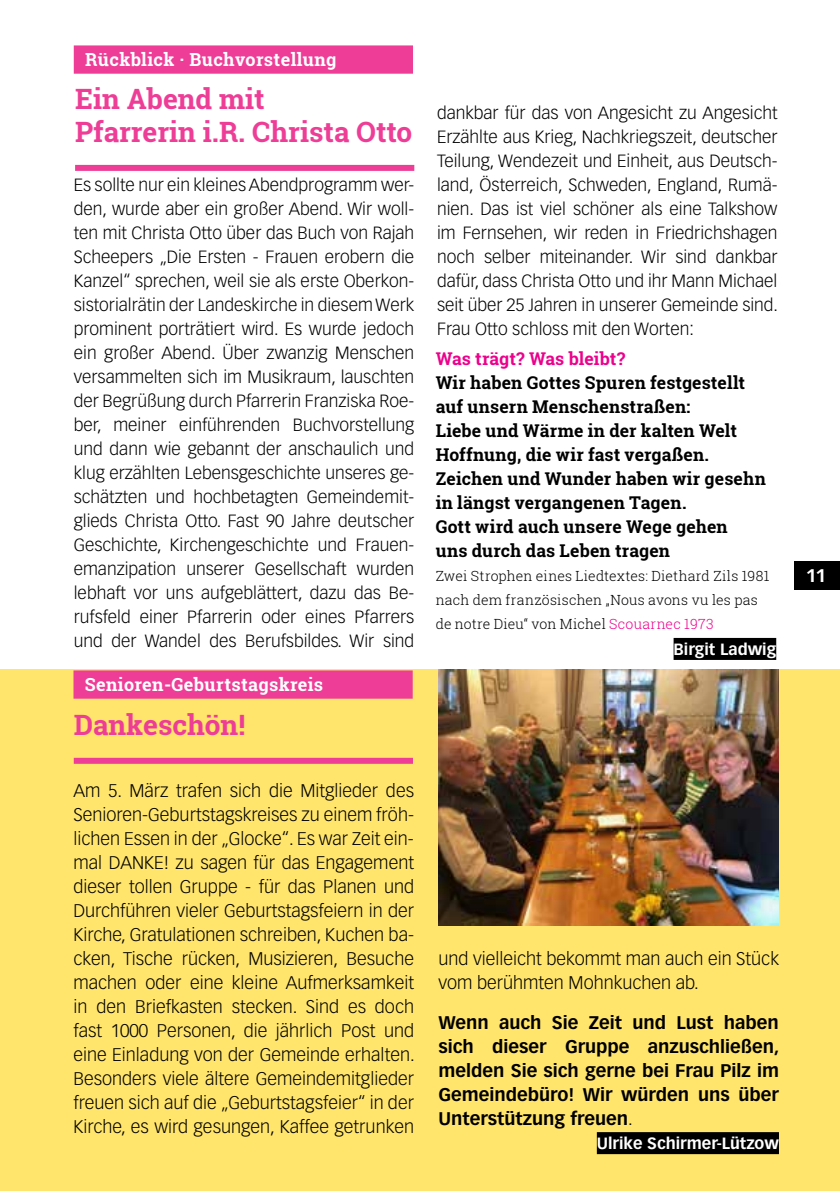
<style>
.page{position:relative;width:840px;height:1191px;background:#fff}
.page>*{position:absolute;margin:0;border:0;box-sizing:border-box;transform-origin:0 0}
.t1{font:700 28px/33.6px "Roboto Slab";color:#ee3d96}
.t2{font:300 18px/24px "Vectora LT Std";color:#000;text-align:justify}
.t3{font:700 18px/24px "Vectora LT Std";color:#000;text-align:justify}
.t4{font:700 18px "Roboto Slab";letter-spacing:.02em;color:#fff}
.t5{font:700 18px "Vectora LT Std";color:#fff}
.t6{font:700 17.6px/24px "Roboto Slab";letter-spacing:.01em;color:#000}
.t7{font:700 17.6px "Roboto Slab";letter-spacing:.005em;color:#ec008c}
.t8{font:300 17.4px/24px "Vectora LT Std";color:#000;text-align:justify}
.t9{font:700 16px "Vectora LT Std";color:#fff}
.t10{font:300 14px/24px "Roboto Slab";letter-spacing:.015em;color:#000}
.s1{color:#ec008c}
.s2{font-weight:300}
</style>
<div class="page">
<div style="left:0;top:669px;width:839px;height:522px;background:#ffe56b"></div>
<div style="left:75px;top:165px;width:339px;height:6px;background:#ee3d96"></div>
<div style="left:74px;top:45px;width:339px;height:29px;background:#ee3d96"></div>
<div style="left:673px;top:638px;width:102px;height:22px;background:#000"></div>
<img style="left:438px;top:669px;width:340px;height:257px">
<div style="left:74px;top:758px;width:339px;height:6px;background:#ee3d96"></div>
<div style="left:73px;top:670px;width:339px;height:28px;background:#ee3d96"></div>
<div style="left:596px;top:1132px;width:182px;height:22px;background:#000"></div>
<div style="left:794px;top:561px;width:45px;height:28px;background:#000"></div>
<p class="t4" style="left:85px;top:47px;width:253px">Rückblick · Buchvorstellung</p>
<h1 class="t1" style="left:75px;top:81px;width:338px">Ein Abend mit<br>Pfarrerin i.R. Christa Otto</h1>
<p class="t8" style="left:74px;top:173px;width:342px">Es sollte nur ein kleines Abendprogramm wer&shy;den, wurde aber ein großer Abend. Wir woll&shy;ten mit Christa Otto über das Buch von Rajah Scheepers „Die Ersten - Frauen erobern die Kanzel“ sprechen, weil sie als erste Oberkon&shy;sistorialrätin der Landeskirche in diesem Werk prominent porträtiert wird. Es wurde jedoch ein großer Abend. Über zwanzig Menschen versammelten sich im Musikraum, lauschten der Begrüßung durch Pfarrerin Franziska Roe&shy;ber, meiner einführenden Buchvorstellung und dann wie gebannt der anschaulich und klug erzählten Lebensgeschichte unseres ge&shy;schätzten und hochbetagten Gemeindemit&shy;glieds Christa Otto. Fast 90 Jahre deutscher Geschichte, Kirchengeschichte und Frauen&shy;emanzipation unserer Gesellschaft wurden lebhaft vor uns aufgeblättert, dazu das Be&shy;rufsfeld einer Pfarrerin oder eines Pfarrers und der Wandel des Berufsbildes. Wir sind</p>
<p class="t4" style="left:85px;top:672px;width:240px">Senioren-Geburtstagskreis</p>
<h1 class="t1" style="left:74px;top:708px;width:173px">Dankeschön!</h1>
<p class="t2" style="left:73px;top:779px;width:342px">Am 5. März trafen sich die Mitglieder des Senioren-Geburtstagskreises zu einem fröh&shy;lichen Essen in der „Glocke“. Es war Zeit ein&shy;mal DANKE! zu sagen für das Engagement dieser tollen Gruppe - für das Planen und Durchführen vieler Geburtstagsfeiern in der Kirche, Gratulationen schreiben, Kuchen ba&shy;cken, Tische rücken, Musizieren, Besuche machen oder eine kleine Aufmerksamkeit in den Briefkasten stecken. Sind es doch fast 1000 Personen, die jährlich Post und eine Einladung von der Gemeinde erhalten.<br>Besonders viele ältere Gemeindemitglieder freuen sich auf die „Geburtstagsfeier“ in der Kirche, es wird gesungen, Kaffee getrunken</p>
<p class="t8" style="left:437px;top:101px;width:342px">dankbar für das von Angesicht zu Angesicht Erzählte aus Krieg, Nachkriegszeit, deutscher Teilung, Wendezeit und Einheit, aus Deutsch&shy;land, Österreich, Schweden, England, Rumä&shy;nien. Das ist viel schöner als eine Talkshow im Fernsehen, wir reden in Friedrichshagen noch selber miteinander. Wir sind dankbar dafür, dass Christa Otto und ihr Mann Michael seit über 25 Jahren in unserer Gemeinde sind.<br>Frau Otto schloss mit den Worten:</p>
<p class="t7" style="left:435px;top:346px;width:191px">Was trägt? Was bleibt?</p>
<p class="t6" style="left:435px;top:370px;width:331px">Wir haben Gottes Spuren festgestellt auf unsern Menschenstraßen:<br>Liebe und Wärme in der kalten Welt<br>Hoffnung, die wir fast vergaßen.<br>Zeichen und Wunder haben wir gesehn in längst vergangenen Tagen.<br>Gott wird auch unsere Wege gehen<br>uns durch das Leben tragen</p>
<p class="t10" style="left:435px;top:563px;width:335px">Zwei Strophen eines Liedtextes: Diethard Zils 1981 nach dem französischen „Nous avons vu les pas de notre Dieu“ von Michel <span class="s1">Scouarnec 1973</span></p>
<p class="t9" style="left:673px;top:639px;width:104px">Birgit Ladwig</p>
<p class="t2" style="left:438px;top:947px;width:342px">und vielleicht bekommt man auch ein Stück vom berühmten Mohnkuchen ab.</p>
<p class="t3" style="left:438px;top:1010px;width:342px">Wenn auch Sie Zeit und Lust haben sich dieser Gruppe anzuschließen, melden Sie sich gerne bei Frau Pilz im Gemeindebüro! Wir würden uns über Unterstützung freuen<span class="s2">.</span></p>
<p class="t9" style="left:596px;top:1133px;width:183px">Ulrike Schirmer-Lützow</p>
<p class="t5" style="left:805px;top:565px;width:22px">11</p>
</div>
